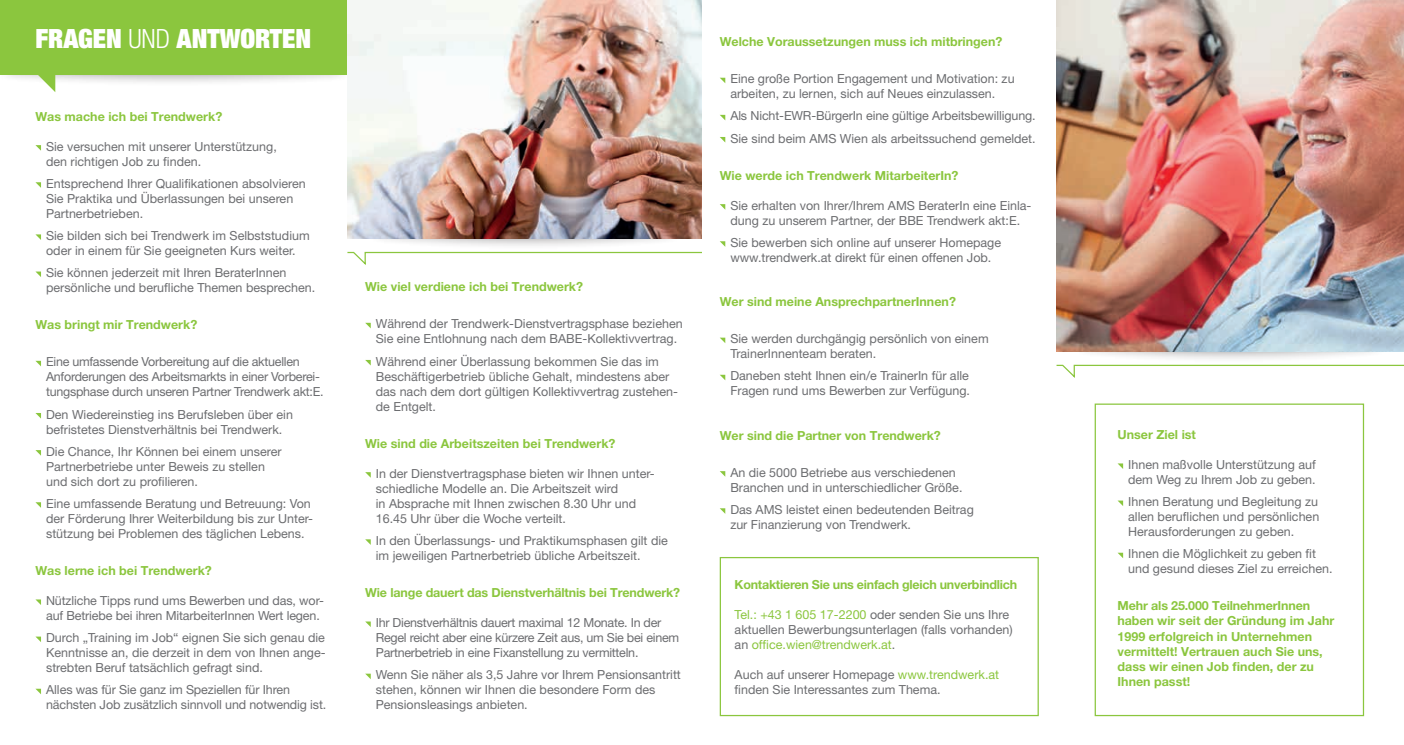
<style>
.page{position:relative;width:1404px;height:745px;background:#fff}
.page>*{position:absolute;margin:0;border:0;box-sizing:border-box;transform-origin:0 0}
.t1{font:900 condensed 26.5px "Helvetica Neue LT Pro";color:#fff}
.t2{font:12.5px/15px "Helvetica Neue LT Pro";color:#6c6d70}
.t3{font:700 12.5px/15px "Helvetica Neue LT Pro";color:#8bc63e}
.t4{font:12.5px/15px "Helvetica Neue LT Pro";letter-spacing:-.02em;color:#6c6d70}
.t5{font:700 12.5px "Helvetica Neue LT Pro";letter-spacing:-.02em;color:#8bc63e}
.s1{font-weight:300}
.s2{color:#8bc63e}
</style>
<div class="page">
<div style="left:1071px;top:222px;width:317px;height:141px;background:#231f20;opacity:.5"></div>
<div style="left:365px;top:109px;width:318px;height:141px;background:#231f20;opacity:.5"></div>
<div style="left:0;top:0;width:347px;height:74px;background:#8bc63e"></div>
<svg style="left:35px;top:145px;width:6px;height:6px"></svg>
<svg style="left:35px;top:182px;width:6px;height:6px"></svg>
<svg style="left:35px;top:234px;width:6px;height:6px"></svg>
<svg style="left:35px;top:271px;width:6px;height:6px"></svg>
<svg style="left:35px;top:360px;width:6px;height:6px"></svg>
<svg style="left:35px;top:413px;width:6px;height:5px"></svg>
<svg style="left:35px;top:450px;width:6px;height:5px"></svg>
<svg style="left:35px;top:502px;width:6px;height:5px"></svg>
<svg style="left:35px;top:599px;width:6px;height:5px"></svg>
<svg style="left:35px;top:636px;width:6px;height:5px"></svg>
<svg style="left:35px;top:688px;width:6px;height:5px"></svg>
<svg style="left:365px;top:322px;width:6px;height:6px"></svg>
<svg style="left:365px;top:360px;width:6px;height:5px"></svg>
<svg style="left:365px;top:472px;width:6px;height:5px"></svg>
<svg style="left:365px;top:539px;width:6px;height:5px"></svg>
<svg style="left:365px;top:621px;width:6px;height:5px"></svg>
<svg style="left:365px;top:673px;width:6px;height:5px"></svg>
<svg style="left:720px;top:78px;width:5px;height:5px"></svg>
<svg style="left:720px;top:115px;width:5px;height:5px"></svg>
<svg style="left:720px;top:137px;width:5px;height:5px"></svg>
<svg style="left:720px;top:204px;width:5px;height:5px"></svg>
<svg style="left:720px;top:241px;width:5px;height:6px"></svg>
<svg style="left:720px;top:337px;width:5px;height:6px"></svg>
<svg style="left:720px;top:374px;width:5px;height:6px"></svg>
<svg style="left:720px;top:471px;width:5px;height:5px"></svg>
<svg style="left:720px;top:508px;width:5px;height:5px"></svg>
<svg style="left:7px;top:74px;width:333px;height:18px"></svg>
<img style="left:347px;top:0;width:355px;height:238px">
<svg style="left:347px;top:251px;width:355px;height:14px"></svg>
<svg style="left:1056px;top:364px;width:347px;height:14px"></svg>
<img style="left:1056px;top:0;width:347px;height:351px">
<svg style="left:1117px;top:463px;width:5px;height:5px"></svg>
<svg style="left:1117px;top:500px;width:5px;height:5px"></svg>
<svg style="left:1117px;top:552px;width:5px;height:5px"></svg>
<div style="left:1094px;top:403px;width:269px;height:312px;border:1px solid #8bc63e"></div>
<div style="left:719px;top:556px;width:319px;height:159px;border:1px solid #8bc63e"></div>
<h1 class="t1" style="left:35px;top:21px;width:277px">FRAGEN <span class="s1">UND</span> ANTWORTEN</h1>
<p class="t3" style="left:35px;top:108px;width:188px">Was mache ich bei Trendwerk?</p>
<p class="t2" style="left:46px;top:138px;width:232px">Sie versuchen mit unserer Unterstützung, den richtigen Job zu finden.</p>
<p class="t2" style="left:46px;top:176px;width:261px">Entsprechend Ihrer Qualifikationen absolvieren<br>Sie Praktika und Überlassungen bei unseren<br>Partnerbetrieben.</p>
<p class="t2" style="left:46px;top:228px;width:265px">Sie bilden sich bei Trendwerk im Selbststudium oder in einem für Sie geeigneten Kurs weiter.</p>
<p class="t2" style="left:46px;top:265px;width:271px">Sie können jederzeit mit Ihren BeraterInnen persönliche und berufliche Themen besprechen.</p>
<p class="t3" style="left:35px;top:317px;width:163px">Was bringt mir Trendwerk?</p>
<p class="t4" style="left:46px;top:354px;width:279px">Eine umfassende Vorbereitung auf die aktuellen<br>Anforderungen des Arbeitsmarkts in einer Vorberei&shy;tungsphase durch unseren Partner Trendwerk akt:E.</p>
<p class="t2" style="left:46px;top:406px;width:248px">Den Wiedereinstieg ins Berufsleben über ein befristetes Dienstverhältnis bei Trendwerk.</p>
<p class="t2" style="left:46px;top:443px;width:237px">Die Chance, Ihr Können bei einem unserer<br>Partnerbetriebe unter Beweis zu stellen und sich dort zu profilieren.</p>
<p class="t2" style="left:46px;top:495px;width:268px">Eine umfassende Beratung und Betreuung: Von der Förderung Ihrer Weiterbildung bis zur Unter&shy;stützung bei Problemen des täglichen Lebens.</p>
<p class="t3" style="left:35px;top:562px;width:178px">Was lerne ich bei Trendwerk?</p>
<p class="t2" style="left:46px;top:592px;width:279px">Nützliche Tipps rund ums Bewerben und das, wor&shy;auf Betriebe bei ihren MitarbeiterInnen Wert legen.</p>
<p class="t2" style="left:46px;top:629px;width:281px;text-align:justify">Durch „Training im Job“ eignen Sie sich genau die Kenntnisse an, die derzeit in dem von Ihnen ange&shy;strebten Beruf tatsächlich gefragt sind.</p>
<p class="t2" style="left:46px;top:681px;width:282px">Alles was für Sie ganz im Speziellen für Ihren nächsten Job zusätzlich sinnvoll und notwendig ist.</p>
<p class="t3" style="left:365px;top:279px;width:219px">Wie viel verdiene ich bei Trendwerk?</p>
<p class="t2" style="left:376px;top:316px;width:308px">Während der Trendwerk-Dienstvertragsphase beziehen<br>Sie eine Entlohnung nach dem BABE-Kollektivvertrag.</p>
<p class="t2" style="left:376px;top:353px;width:304px">Während einer Überlassung bekommen Sie das im Beschäftigerbetrieb übliche Gehalt, mindestens aber das nach dem dort gültigen Kollektivvertrag zustehen&shy;de Entgelt.</p>
<p class="t3" style="left:365px;top:435px;width:252px">Wie sind die Arbeitszeiten bei Trendwerk?</p>
<p class="t2" style="left:376px;top:465px;width:280px">In der Dienstvertragsphase bieten wir Ihnen unter&shy;schiedliche Modelle an. Die Arbeitszeit wird<br>in Absprache mit Ihnen zwischen 8.30 Uhr und 16.45 Uhr über die Woche verteilt.</p>
<p class="t2" style="left:376px;top:532px;width:293px">In den Überlassungs- und Praktikumsphasen gilt die im jeweiligen Partnerbetrieb übliche Arbeitszeit.</p>
<p class="t3" style="left:365px;top:584px;width:316px">Wie lange dauert das Dienstverhältnis bei Trendwerk?</p>
<p class="t4" style="left:376px;top:614px;width:305px">Ihr Dienstverhältnis dauert maximal 12 Monate. In der<br>Regel reicht aber eine kürzere Zeit aus, um Sie bei einem<br>Partnerbetrieb in eine Fixanstellung zu vermitteln.</p>
<p class="t2" style="left:376px;top:666px;width:306px">Wenn Sie näher als 3,5 Jahre vor Ihrem Pensionsantritt stehen, können wir Ihnen die besondere Form des<br>Pensionsleasings anbieten.</p>
<p class="t3" style="left:719px;top:34px;width:284px">Welche Voraussetzungen muss ich mitbringen?</p>
<p class="t2" style="left:730px;top:71px;width:286px">Eine große Portion Engagement und Motivation: zu arbeiten, zu lernen, sich auf Neues einzulassen.</p>
<p class="t2" style="left:730px;top:105px;width:307px;line-height:22.1px">Als Nicht-EWR-BürgerIn eine gültige Arbeitsbewilligung.<br>Sie sind beim AMS Wien als arbeitssuchend gemeldet.</p>
<p class="t3" style="left:719px;top:167px;width:240px">Wie werde ich Trendwerk MitarbeiterIn?</p>
<p class="t2" style="left:730px;top:197px;width:302px">Sie erhalten von Ihrer/Ihrem AMS BeraterIn eine Einla&shy;dung zu unserem Partner, der BBE Trendwerk akt:E.</p>
<p class="t2" style="left:730px;top:234px;width:272px">Sie bewerben sich online auf unserer Homepage www.trendwerk.at direkt für einen offenen Job.</p>
<p class="t3" style="left:719px;top:294px;width:238px">Wer sind meine AnsprechpartnerInnen?</p>
<p class="t2" style="left:730px;top:331px;width:260px">Sie werden durchgängig persönlich von einem<br>TrainerInnenteam beraten.</p>
<p class="t2" style="left:730px;top:368px;width:241px">Daneben steht Ihnen ein/e TrainerIn für alle<br>Fragen rund ums Bewerben zur Verfügung.</p>
<p class="t3" style="left:719px;top:427px;width:223px">Wer sind die Partner von Trendwerk?</p>
<p class="t2" style="left:730px;top:464px;width:233px">An die 5000 Betriebe aus verschiedenen<br>Branchen und in unterschiedlicher Größe.</p>
<p class="t2" style="left:730px;top:501px;width:245px">Das AMS leistet einen bedeutenden Beitrag zur Finanzierung von Trendwerk.</p>
<p class="t5" style="left:734px;top:576px;width:284px">Kontaktieren Sie uns einfach gleich unverbindlich</p>
<p class="t2" style="left:734px;top:606px;width:279px"><span class="s2">Tel.: +43 1 605 17-2200</span> oder senden Sie uns Ihre aktuellen Bewerbungsunterlagen (falls vorhanden) an <span class="s2">office.wien@trendwerk.at</span>.</p>
<p class="t2" style="left:734px;top:666px;width:266px">Auch auf unserer Homepage <span class="s2">www.trendwerk.at </span>finden Sie Interessantes zum Thema.</p>
<p class="t3" style="left:1117px;top:426px;width:80px">Unser Ziel ist</p>
<p class="t2" style="left:1128px;top:456px;width:189px">Ihnen maßvolle Unterstützung auf dem Weg zu Ihrem Job zu geben.</p>
<p class="t2" style="left:1128px;top:493px;width:193px;text-align:justify">Ihnen Beratung und Begleitung zu allen beruflichen und persönlichen Herausforderungen zu geben.</p>
<p class="t2" style="left:1128px;top:546px;width:206px">Ihnen die Möglichkeit zu geben fit und gesund dieses Ziel zu erreichen.</p>
<p class="t3" style="left:1117px;top:598px;width:218px">Mehr als 25.000 TeilnehmerInnen haben wir seit der Gründung im Jahr<br>1999 erfolgreich in Unternehmen vermittelt! Vertrauen auch Sie uns, dass wir einen Job finden, der zu<br>Ihnen passt!</p>
</div>
